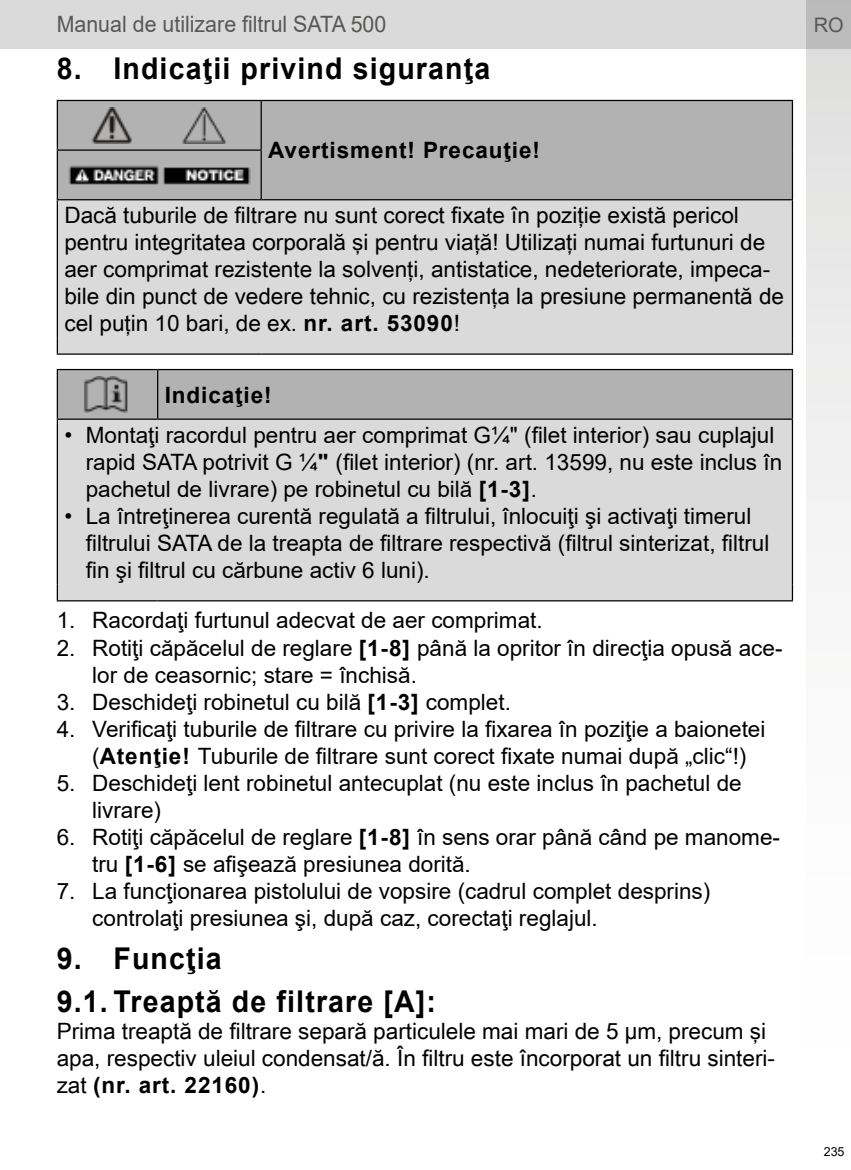
<style>
.page{position:relative;width:851px;height:1170px;background:#fff}
.page>*{position:absolute;margin:0;border:0;box-sizing:border-box;transform-origin:0 0}
.t1{font:700 30px/43px "Arial";letter-spacing:.04em;color:#000;scale:.95 1}
.t2{font:22.5px/27px "Arial";color:#000}
.t3{font:22.5px/27px "Arial Unicode MS";color:#000}
.t4{font:700 22.5px "Arial";letter-spacing:.04em;color:#000}
.t5{font:22.5px "Arial";color:#575756;scale:.95 1}
.t6{font:20px "Arial";color:#575756}
.t7{font:12.5px "Arial";color:#000}
.s1{font-family:"Arial";font-weight:700}
.s2{font-weight:700}
.s3{font-family:"Arial Unicode MS";font-weight:400}
</style>
<div class="page">
<div style="left:0;top:0;width:850px;height:49px;background:#dadada"></div>
<svg style="left:806px;top:0;width:44px;height:555px"></svg>
<div style="left:58px;top:101px;width:733px;height:98px;background:#b3b2b2"></div>
<div style="left:58px;top:200px;width:733px;height:153px;background:#dadada"></div>
<hr style="left:57px;top:200px;width:1px;height:138px;background:#000">
<hr style="left:791px;top:200px;width:2px;height:138px;background:#000">
<hr style="left:57px;top:100px;width:204px;height:1px;background:#000">
<hr style="left:57px;top:101px;width:1px;height:48px;background:#000">
<hr style="left:261px;top:100px;width:532px;height:1px;background:#000">
<hr style="left:260px;top:101px;width:2px;height:48px;background:#000">
<hr style="left:791px;top:101px;width:2px;height:49px;background:#000">
<hr style="left:57px;top:149px;width:205px;height:2px;background:#000">
<hr style="left:57px;top:151px;width:1px;height:48px;background:#000">
<hr style="left:260px;top:151px;width:2px;height:48px;background:#000">
<hr style="left:791px;top:150px;width:2px;height:49px;background:#000">
<hr style="left:57px;top:199px;width:204px;height:1px;background:#000">
<hr style="left:261px;top:199px;width:532px;height:1px;background:#000">
<svg style="left:57px;top:338px;width:1px;height:15px"></svg>
<svg style="left:791px;top:338px;width:2px;height:15px"></svg>
<hr style="left:57px;top:353px;width:204px;height:2px;background:#000">
<hr style="left:261px;top:353px;width:532px;height:2px;background:#000">
<img style="left:67px;top:108px;width:184px;height:35px">
<img style="left:67px;top:157px;width:184px;height:36px">
<div style="left:58px;top:370px;width:733px;height:48px;background:#b3b2b2"></div>
<div style="left:58px;top:420px;width:733px;height:180px;background:#dadada"></div>
<hr style="left:57px;top:420px;width:1px;height:164px;background:#000">
<hr style="left:791px;top:420px;width:2px;height:164px;background:#000">
<hr style="left:57px;top:369px;width:101px;height:1px;background:#000">
<hr style="left:57px;top:370px;width:1px;height:48px;background:#000">
<hr style="left:158px;top:369px;width:635px;height:1px;background:#000">
<hr style="left:157px;top:370px;width:1px;height:48px;background:#000">
<hr style="left:791px;top:370px;width:2px;height:48px;background:#000">
<hr style="left:57px;top:418px;width:101px;height:2px;background:#000">
<hr style="left:158px;top:418px;width:635px;height:2px;background:#000">
<svg style="left:57px;top:584px;width:1px;height:16px"></svg>
<svg style="left:791px;top:584px;width:2px;height:16px"></svg>
<hr style="left:57px;top:600px;width:101px;height:1px;background:#000">
<hr style="left:158px;top:600px;width:635px;height:1px;background:#000">
<img style="left:61px;top:376px;width:92px;height:36px">
<p class="t5" style="left:57px;top:9px;width:348px">Manual de utilizare filtrul SATA 500</p>
<p class="t6" style="left:813px;top:11px;width:31px">RO</p>
<h1 class="t1" style="left:57px;top:47px;width:457px">8. Indicaţii privind siguranţa</h1>
<p class="t4" style="left:268px;top:134px;width:273px">Avertisment! Precauţie!</p>
<p class="t3" style="left:64px;top:201px;width:721px">Dacă tuburile de filtrare nu sunt corect fixate în poziţie există pericol pentru integritatea corporală şi pentru viaţă! Utilizaţi numai furtunuri de aer comprimat rezistente la solvenţi, antistatice, nedeteriorate, impeca&shy;bile din punct de vedere tehnic, cu rezistenţa la presiune permanentă de cel puţin 10 bari, de ex. <span class="s1">nr. art. 53090</span>!</p>
<p class="t4" style="left:165px;top:379px;width:108px">Indicaţie!</p>
<p class="t2" style="left:86px;top:421px;width:698px;text-indent:-21px">• Montaţi racordul pentru aer comprimat G¼" (filet interior) sau cuplajul rapid SATA potrivit G ¼<span class="s2">"</span> (filet interior) (nr. art. 13599, nu este inclus în pachetul de livrare) pe robinetul cu bilă <span class="s2">[1-3]</span>.</p>
<p class="t2" style="left:86px;top:502px;width:685px;text-indent:-21px">• La întreţinerea curentă regulată a filtrului, înlocuiţi şi activaţi timerul filtrului SATA de la treapta de filtrare respectivă (filtrul sinterizat, filtrul fin şi filtrul cu cărbune activ 6 luni).</p>
<p class="t2" style="left:57px;top:607px;width:487px">1. Racordaţi furtunul adecvat de aer comprimat.</p>
<p class="t2" style="left:92px;top:634px;width:691px;text-indent:-35px">2. Rotiţi căpăcelul de reglare <span class="s2">[1-8]</span> până la opritor în direcţia opusă ace&shy;lor de ceasornic; stare = închisă.</p>
<p class="t2" style="left:57px;top:688px;width:455px">3. Deschideţi robinetul cu bilă <span class="s2">[1-3]</span> complet.</p>
<p class="t2" style="left:92px;top:715px;width:674px;text-indent:-35px">4. Verificaţi tuburile de filtrare cu privire la fixarea în poziţie a baionetei (<span class="s2">Atenţie!</span> Tuburile de filtrare sunt corect fixate numai după „clic“!)</p>
<p class="t2" style="left:92px;top:769px;width:651px;text-indent:-35px">5. Deschideţi lent robinetul antecuplat (nu este inclus în pachetul de livrare)</p>
<p class="t2" style="left:92px;top:823px;width:689px;text-indent:-35px">6. Rotiţi căpăcelul de reglare <span class="s2">[1-8]</span> în sens orar până când pe manome&shy;tru <span class="s2">[1-6]</span> se afişează presiunea dorită.</p>
<p class="t2" style="left:92px;top:877px;width:619px;text-indent:-35px">7. La funcţionarea pistolului de vopsire (cadrul complet desprins) controlaţi presiunea şi, după caz, corectaţi reglajul.</p>
<h1 class="t1" style="left:57px;top:936px;width:400px">9. Funcţia<br>9.1. Treaptă de filtrare [A]:</h1>
<p class="t3" style="left:57px;top:1016px;width:719px">Prima treaptă de filtrare separă particulele mai mari de 5 µm, precum şi apa, respectiv uleiul condensat/ă. În filtru este încorporat un filtru sinteri-</p>
<p class="t4" style="left:57px;top:1069px;width:211px"><span class="s3">zat</span> (nr. art. 22160)<span class="s3">.</span></p>
<p class="t7" style="left:823px;top:1143px;width:22px">235</p>
</div>
